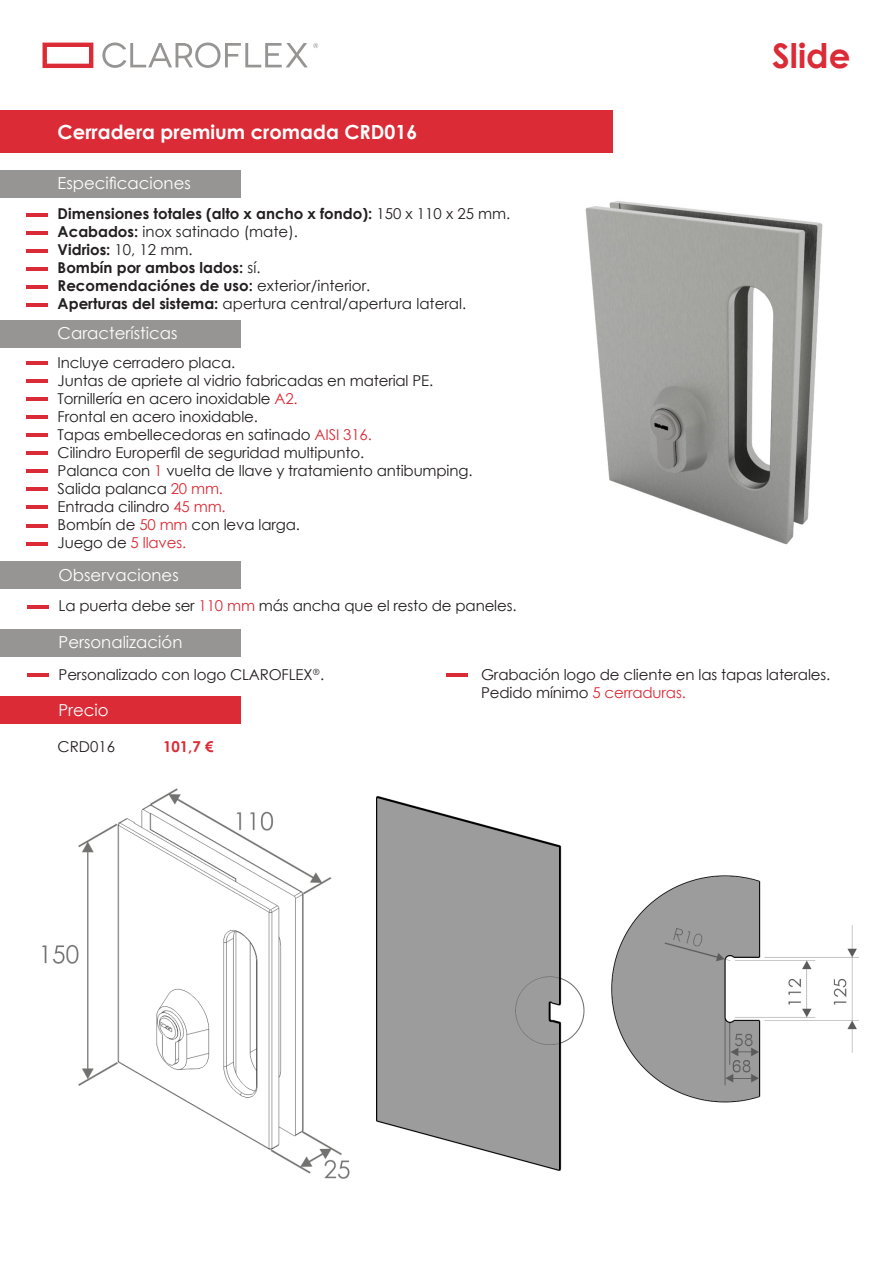
<style>
.page{position:relative;width:893px;height:1263px;background:#fff}
.page>*{position:absolute;margin:0;border:0;box-sizing:border-box;transform-origin:0 0}
.t1{font:700 34.05px "Century Gothic";color:#db2b36}
.t2{font:700 19.5px "Century Gothic";color:#fff}
.t3{font:16.5px "Century Gothic";color:#fff}
.t4{font:15px "Century Gothic";letter-spacing:-.01em;color:#231f20}
.t5{font:700 15px "Century Gothic";color:#231f20}
.t6{font:15px "Century Gothic";letter-spacing:-.01em;color:#db2b36}
.t7{font:700 15px "Century Gothic";color:#db2b36}
.s1{font-weight:400}
.s2{font-weight:700}
.s3{color:#db2b36}
.s4{color:#231f20}
</style>
<div class="page">
<img style="left:585px;top:201px;width:238px;height:344px">
<img style="left:43px;top:789px;width:306px;height:389px">
<img style="left:377px;top:796px;width:208px;height:375px">
<img style="left:611px;top:875px;width:248px;height:228px">
<div style="left:0;top:111px;width:612px;height:42px;background:#db2b36"></div>
<div style="left:0;top:696px;width:240px;height:28px;background:#db2b36"></div>
<hr style="left:27px;top:213px;width:21px;height:3px;background:#db2b36">
<hr style="left:27px;top:231px;width:21px;height:3px;background:#db2b36">
<hr style="left:27px;top:249px;width:21px;height:3px;background:#db2b36">
<hr style="left:27px;top:267px;width:21px;height:3px;background:#db2b36">
<hr style="left:27px;top:285px;width:21px;height:3px;background:#db2b36">
<hr style="left:27px;top:303px;width:21px;height:3px;background:#db2b36">
<div style="left:0;top:170px;width:240px;height:28px;background:#979593"></div>
<hr style="left:27px;top:362px;width:21px;height:3px;background:#db2b36">
<hr style="left:27px;top:397px;width:21px;height:4px;background:#db2b36">
<hr style="left:27px;top:451px;width:21px;height:4px;background:#db2b36">
<hr style="left:27px;top:470px;width:21px;height:3px;background:#db2b36">
<hr style="left:27px;top:506px;width:21px;height:3px;background:#db2b36">
<hr style="left:27px;top:415px;width:21px;height:4px;background:#db2b36">
<hr style="left:27px;top:524px;width:21px;height:3px;background:#db2b36">
<hr style="left:27px;top:542px;width:21px;height:3px;background:#db2b36">
<hr style="left:27px;top:379px;width:21px;height:4px;background:#db2b36">
<hr style="left:27px;top:433px;width:21px;height:4px;background:#db2b36">
<hr style="left:27px;top:488px;width:21px;height:3px;background:#db2b36">
<div style="left:0;top:320px;width:240px;height:27px;background:#979593"></div>
<hr style="left:27px;top:605px;width:21px;height:3px;background:#db2b36">
<div style="left:0;top:561px;width:240px;height:28px;background:#979593"></div>
<hr style="left:27px;top:673px;width:21px;height:4px;background:#db2b36">
<hr style="left:446px;top:673px;width:22px;height:4px;background:#db2b36">
<div style="left:0;top:629px;width:240px;height:27px;background:#979593"></div>
<svg style="left:43px;top:43px;width:50px;height:25px"></svg>
<svg style="left:102px;top:43px;width:216px;height:25px"></svg>
<p class="t2" style="left:58px;top:117px;width:361px">Cerradera premium cromada CRD016</p>
<p class="t3" style="left:58px;top:172px;width:135px">Especificaciones</p>
<p class="t5" style="left:58px;top:202px;width:454px">Dimensiones totales (alto x ancho x fondo): <span class="s1">150 x 110 x 25 mm.</span></p>
<p class="t4" style="left:58px;top:221px;width:242px"><span class="s2">Acabados:</span> inox satinado (mate).</p>
<p class="t5" style="left:58px;top:238px;width:136px">Vidrios: <span class="s1">10, 12 mm.</span></p>
<p class="t5" style="left:58px;top:256px;width:204px">Bombín por ambos lados: <span class="s1">sí.</span></p>
<p class="t5" style="left:58px;top:274px;width:314px">Recomendaciónes de uso: <span class="s1">exterior/interior.</span></p>
<p class="t4" style="left:58px;top:293px;width:410px"><span class="s2">Aperturas del sistema:</span> apertura central/apertura lateral.</p>
<p class="t3" style="left:58px;top:322px;width:121px">Características</p>
<p class="t4" style="left:58px;top:352px;width:179px">Incluye cerradero placa.</p>
<p class="t4" style="left:58px;top:370px;width:377px">Juntas de apriete al vidrio fabricadas en material PE.</p>
<p class="t4" style="left:58px;top:388px;width:242px">Tornillería en acero inoxidable <span class="s3">A2.</span></p>
<p class="t4" style="left:58px;top:406px;width:202px">Frontal en acero inoxidable.</p>
<p class="t4" style="left:58px;top:424px;width:316px">Tapas embellecedoras en satinado <span class="s3">AISI 316.</span></p>
<p class="t4" style="left:58px;top:442px;width:308px">Cilindro Europerfil de seguridad multipunto.</p>
<p class="t4" style="left:58px;top:460px;width:416px">Palanca con <span class="s3">1</span> vuelta de llave y tratamiento antibumping.</p>
<p class="t4" style="left:58px;top:478px;width:167px">Salida palanca <span class="s3">20 mm.</span></p>
<p class="t4" style="left:58px;top:496px;width:170px">Entrada cilindro <span class="s3">45 mm.</span></p>
<p class="t4" style="left:58px;top:514px;width:244px">Bombín de <span class="s3">50 mm</span> con leva larga.</p>
<p class="t6" style="left:58px;top:532px;width:130px"><span class="s4">Juego de</span> 5 llaves.</p>
<p class="t3" style="left:59px;top:563px;width:122px">Observaciones</p>
<p class="t4" style="left:59px;top:595px;width:459px">La puerta debe ser <span class="s3">110 mm</span> más ancha que el resto de paneles.</p>
<p class="t3" style="left:59px;top:631px;width:125px">Personalización</p>
<p class="t1" style="left:772px;top:30px;width:80px">Slide</p>
<p class="t4" style="left:59px;top:664px;width:267px">Personalizado con logo CLAROFLEX<sup>®</sup>.</p>
<p class="t4" style="left:481px;top:664px;width:351px">Grabación logo de cliente en las tapas laterales.</p>
<p class="t4" style="left:481px;top:682px;width:206px">Pedido mínimo <span class="s3">5 cerraduras.</span></p>
<p class="t3" style="left:58px;top:698px;width:52px">Precio</p>
<p class="t4" style="left:58px;top:736px;width:59px">CRD016</p>
<p class="t7" style="left:163px;top:735px;width:52px">101,7 €</p>
</div>
